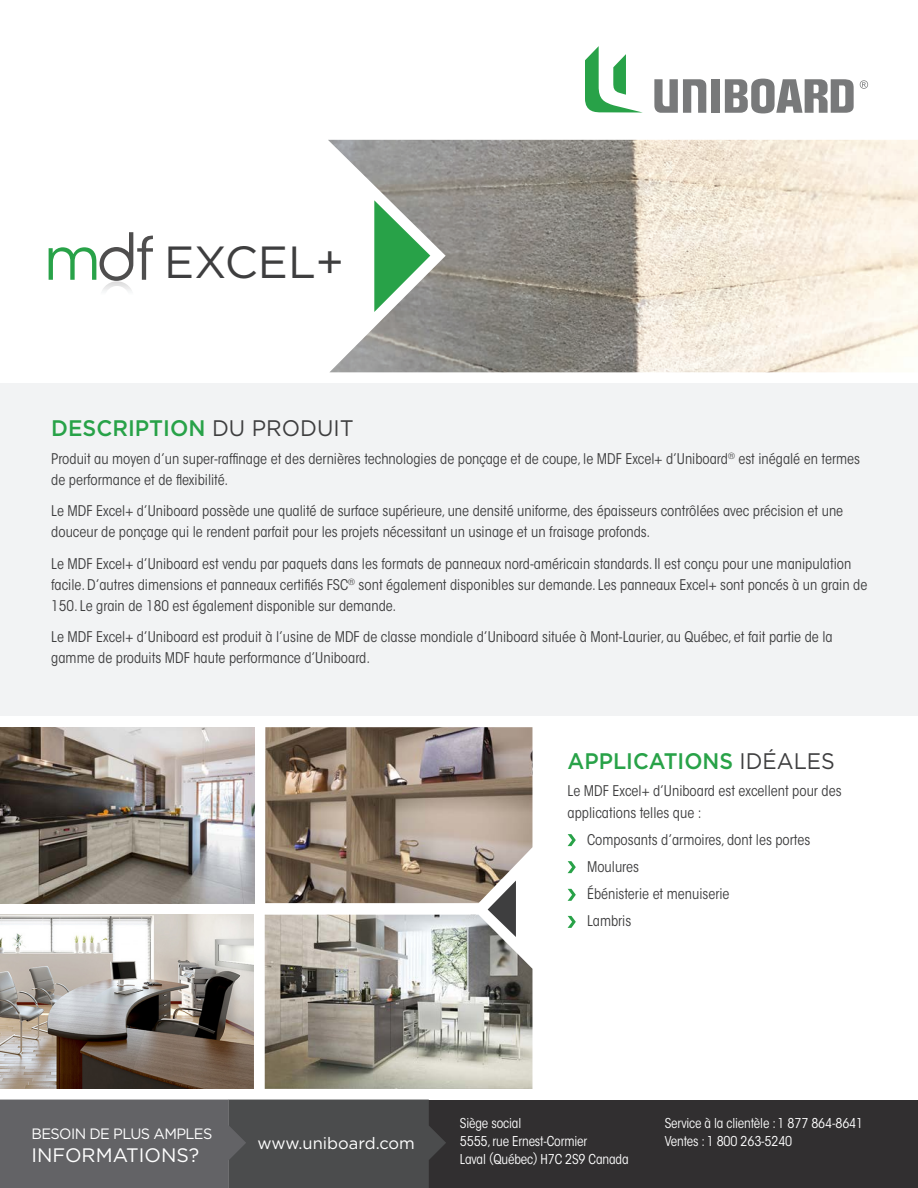
<style>
.page{position:relative;width:918px;height:1188px;background:#fff}
.page>*{position:absolute;margin:0;border:0;box-sizing:border-box;transform-origin:0 0}
.t1{font:45px "Gotham";color:#3e3e3f}
.t2{font:500 22.5px "Gotham";color:#28a248;scale:.96 1}
.t3{font:500 22.5px "Gotham";color:#28a248;scale:.95 1}
.t4{font:19.5px "Gotham";color:#fff}
.t5{font:16.5px "Gotham";color:#fff}
.t6{font:15px "Gotham";letter-spacing:-.04em;color:#fff}
.Paragraph_Text{font:condensed 14.7px/21px "ITC Avant Garde Std";color:#3e3e3f}
.t7{font:condensed 13.5px/18px "ITC Avant Garde Std";letter-spacing:-.01em;color:#fff}
.s1{font-weight:400;color:#3e3e3f}
</style>
<div class="page">
<div style="left:429px;top:1100px;width:489px;height:88px;background:#312f30"></div>
<svg style="left:0;top:1100px;width:446px;height:88px;background:#565759"></svg>
<div style="left:0;top:383px;width:918px;height:333px;background:#f2f3f4"></div>
<svg style="left:725px;top:79px;width:129px;height:34px"></svg>
<div style="left:711px;top:79px;width:9px;height:34px;background:#78797a"></div>
<svg style="left:654px;top:79px;width:52px;height:34px"></svg>
<svg style="left:585px;top:46px;width:58px;height:67px"></svg>
<svg style="left:860px;top:80px;width:8px;height:9px"></svg>
<svg style="left:568px;top:916px;width:8px;height:12px"></svg>
<svg style="left:568px;top:889px;width:8px;height:12px"></svg>
<svg style="left:568px;top:861px;width:8px;height:12px"></svg>
<svg style="left:568px;top:834px;width:8px;height:12px"></svg>
<img style="left:328px;top:140px;width:590px;height:232px">
<svg style="left:49px;top:232px;width:104px;height:59px"></svg>
<img style="left:265px;top:727px;width:267px;height:176px">
<img style="left:265px;top:915px;width:267px;height:174px">
<img style="left:0;top:727px;width:254px;height:176px">
<img style="left:0;top:915px;width:254px;height:174px">
<svg style="left:488px;top:881px;width:28px;height:56px"></svg>
<p class="t1" style="left:164px;top:234px;width:181px">EXCEL+</p>
<p class="t2" style="left:51px;top:413px;width:317px">DESCRIPTION <span class="s1">DU PRODUIT</span></p>
<p class="Paragraph_Text" style="left:51px;top:448px;width:810px">Produit au moyen d’un super-raffinage et des dernières technologies de ponçage et de coupe, le MDF Excel+ d’Uniboard<sup>®</sup> est inégalé en termes de performance et de flexibilité.</p>
<p class="Paragraph_Text" style="left:51px;top:500px;width:794px">Le MDF Excel+ d’Uniboard possède une qualité de surface supérieure, une densité uniforme, des épaisseurs contrôlées avec précision et une douceur de ponçage qui le rendent parfait pour les projets nécessitant un usinage et un fraisage profonds.</p>
<p class="Paragraph_Text" style="left:51px;top:553px;width:818px">Le MDF Excel+ d’Uniboard est vendu par paquets dans les formats de panneaux nord-américain standards. Il est conçu pour une manipulation facile. D’autres dimensions et panneaux certifiés FSC<sup>®</sup> sont également disponibles sur demande. Les panneaux Excel+ sont poncés à un grain de<br>150. Le grain de 180 est également disponible sur demande.</p>
<p class="Paragraph_Text" style="left:51px;top:626px;width:783px">Le MDF Excel+ d’Uniboard est produit à l’usine de MDF de classe mondiale d’Uniboard située à Mont-Laurier, au Québec, et fait partie de la gamme de produits MDF haute performance d’Uniboard.</p>
<p class="t3" style="left:568px;top:746px;width:283px">APPLICATIONS <span class="s1">IDÉALES</span></p>
<p class="Paragraph_Text" style="left:568px;top:779px;width:275px;line-height:22.5px">Le MDF Excel+ d’Uniboard est excellent pour des applications telles que :</p>
<p class="Paragraph_Text" style="left:587px;top:830px;width:225px">Composants d’armoires, dont les portes</p>
<p class="Paragraph_Text" style="left:587px;top:857px;width:53px">Moulures</p>
<p class="Paragraph_Text" style="left:587px;top:884px;width:144px">Ébénisterie et menuiserie</p>
<p class="Paragraph_Text" style="left:587px;top:911px;width:46px">Lambris</p>
<p class="t6" style="left:32px;top:1124px;width:182px">BESOIN DE PLUS AMPLES</p>
<h3 class="t4" style="left:32px;top:1143px;width:169px">INFORMATIONS?</h3>
<p class="t5" style="left:257px;top:1133px;width:159px">www.uniboard.com</p>
<p class="t7" style="left:460px;top:1114px;width:170px">Siège social<br>5555, rue Ernest-Cormier<br>Laval (Québec) H7C 2S9 Canada</p>
<p class="t7" style="left:665px;top:1114px;width:200px">Service à la clientèle : 1 877 864-8641<br>Ventes : 1 800 263-5240</p>
</div>
